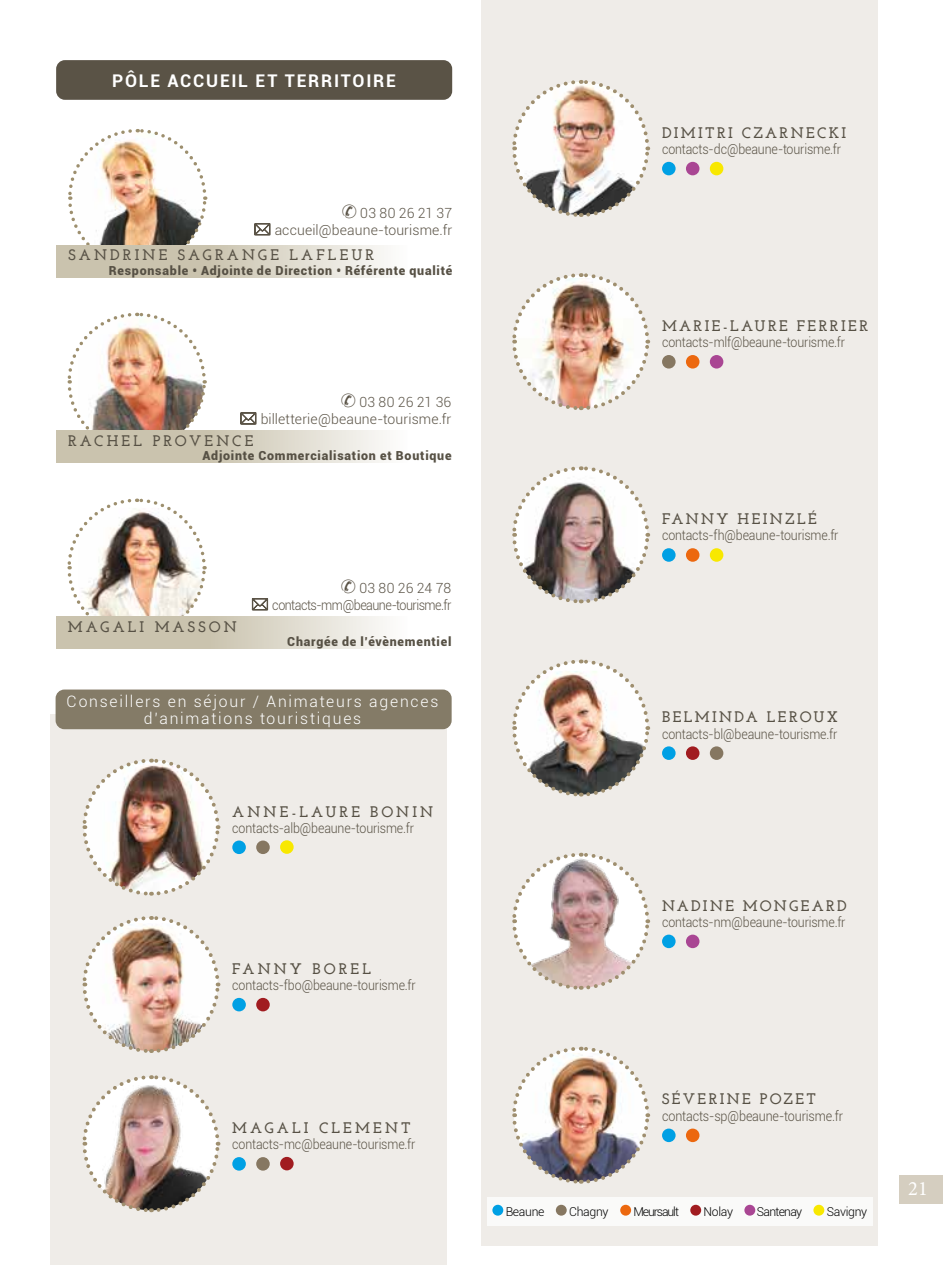
<style>
.page{position:relative;width:943px;height:1265px;background:#fff}
.page>*{position:absolute;margin:0;border:0;box-sizing:border-box;transform-origin:0 0}
.t1{font:20.47px "Minion Pro";color:#fff}
.t2{font:700 17.5px "Roboto";letter-spacing:.1em;color:#fff}
.t3{font:300 15.75px/17.5px "Roboto";letter-spacing:.115em;color:#fff;text-align:center}
.t4{font:700 15.22px "Josefin Slab";letter-spacing:.205em;color:#575145}
.t5{font:700 15.22px "Josefin Slab";letter-spacing:.16em;color:#575145}
.t6{font:300 14px/17.5px "Roboto";color:#5a5346;text-align:right}
.t7{font:300 14px/17.5px "Roboto";letter-spacing:-.04em;color:#5a5346;text-align:right}
.t8{font:300 14px "Roboto";color:#5a5346;scale:.9 1}
.t9{font:300 13.83px "Roboto";letter-spacing:-.01em;color:#5a5346;scale:.9 1}
.t10{font:900 12.42px "Roboto";letter-spacing:.06em;color:#575145}
.t11{font:300 12.25px "Roboto";letter-spacing:-.025em;color:#000}
.t12{font:300 12.25px "Roboto";letter-spacing:-.09em;color:#000}
.t13{font:300 12.25px "Roboto";letter-spacing:-.06em;color:#000}
</style>
<div class="page">
<div style="left:899px;top:1175px;width:44px;height:29px;background:#d5cec0"></div>
<div style="left:481px;top:0;width:396px;height:1246px;background:#efece8"></div>
<div style="left:56px;top:60px;width:396px;height:40px;background:#5a5346;border-radius:9px"></div>
<div style="left:487px;top:1197px;width:386px;height:28px;background:#fff"></div>
<div style="left:492px;top:1205px;width:11px;height:11px;background:#00a0e4;border-radius:50%"></div>
<div style="left:556px;top:1205px;width:10px;height:11px;background:#867761;border-radius:50%"></div>
<div style="left:620px;top:1205px;width:11px;height:11px;background:#ec680f;border-radius:50%"></div>
<div style="left:690px;top:1205px;width:11px;height:11px;background:#a11c20;border-radius:50%"></div>
<div style="left:813px;top:1205px;width:11px;height:11px;background:#f8e800;border-radius:50%"></div>
<div style="left:744px;top:1205px;width:11px;height:11px;background:#a94693;border-radius:50%"></div>
<img style="left:68px;top:129px;width:140px;height:116px">
<svg style="left:56px;top:245px;width:329px;height:33px;background:#d6d0c0"></svg>
<div style="left:51px;top:715px;width:395px;height:550px;background:#efece8"></div>
<img style="left:82px;top:1075px;width:139px;height:138px">
<div style="left:232px;top:1157px;width:14px;height:14px;background:#00a0e4;border-radius:50%"></div>
<div style="left:256px;top:1157px;width:14px;height:14px;background:#867761;border-radius:50%"></div>
<div style="left:280px;top:1157px;width:14px;height:13px;background:#a11c20;border-radius:50%"></div>
<img style="left:82px;top:758px;width:139px;height:138px">
<div style="left:232px;top:841px;width:14px;height:13px;background:#00a0e4;border-radius:50%"></div>
<div style="left:256px;top:841px;width:14px;height:13px;background:#867761;border-radius:50%"></div>
<div style="left:280px;top:840px;width:14px;height:14px;background:#f8e800;border-radius:50%"></div>
<img style="left:67px;top:312px;width:140px;height:118px">
<svg style="left:56px;top:430px;width:329px;height:33px;background:#d6d0c0"></svg>
<div style="left:56px;top:690px;width:395px;height:39px;background:#847b67;border-radius:9px"></div>
<img style="left:82px;top:916px;width:139px;height:137px">
<div style="left:232px;top:998px;width:14px;height:13px;background:#00a0e4;border-radius:50%"></div>
<div style="left:256px;top:998px;width:14px;height:13px;background:#a11c20;border-radius:50%"></div>
<svg style="left:512px;top:466px;width:139px;height:138px"></svg>
<div style="left:662px;top:548px;width:13px;height:14px;background:#00a0e4;border-radius:50%"></div>
<div style="left:686px;top:548px;width:13px;height:14px;background:#ec680f;border-radius:50%"></div>
<div style="left:709px;top:548px;width:14px;height:14px;background:#f8e800;border-radius:50%"></div>
<img style="left:512px;top:80px;width:139px;height:137px">
<div style="left:662px;top:162px;width:13px;height:13px;background:#00a0e4;border-radius:50%"></div>
<div style="left:686px;top:162px;width:13px;height:13px;background:#a94693;border-radius:50%"></div>
<div style="left:709px;top:162px;width:14px;height:13px;background:#f8e800;border-radius:50%"></div>
<img style="left:512px;top:273px;width:139px;height:138px">
<div style="left:662px;top:355px;width:13px;height:14px;background:#867761;border-radius:50%"></div>
<div style="left:686px;top:355px;width:13px;height:14px;background:#ec680f;border-radius:50%"></div>
<div style="left:709px;top:355px;width:14px;height:14px;background:#a94693;border-radius:50%"></div>
<img style="left:512px;top:659px;width:139px;height:138px">
<div style="left:662px;top:746px;width:13px;height:14px;background:#00a0e4;border-radius:50%"></div>
<div style="left:686px;top:746px;width:13px;height:14px;background:#a11c20;border-radius:50%"></div>
<div style="left:709px;top:746px;width:14px;height:14px;background:#867761;border-radius:50%"></div>
<img style="left:512px;top:1046px;width:139px;height:138px">
<div style="left:662px;top:1129px;width:13px;height:13px;background:#00a0e4;border-radius:50%"></div>
<div style="left:686px;top:1129px;width:13px;height:13px;background:#ec680f;border-radius:50%"></div>
<svg style="left:512px;top:852px;width:139px;height:138px"></svg>
<div style="left:662px;top:935px;width:13px;height:13px;background:#00a0e4;border-radius:50%"></div>
<div style="left:686px;top:935px;width:13px;height:13px;background:#a94693;border-radius:50%"></div>
<img style="left:67px;top:498px;width:140px;height:118px">
<svg style="left:56px;top:616px;width:329px;height:33px;background:#d6d0c0"></svg>
<p class="t2" style="left:112px;top:68px;width:285px">PÔLE ACCUEIL ET TERRITOIRE</p>
<p class="t6" style="left:275px;top:203px;width:179px">✆ 03 80 26 21 37 accueil@beaune-tourisme.fr</p>
<p class="t4" style="left:69px;top:245px;width:307px">SANDRINE SAGRANGE LAFLEUR</p>
<p class="t10" style="left:109px;top:262px;width:345px">Responsable • Adjointe de Direction • Référente qualité</p>
<p class="t6" style="left:261px;top:392px;width:192px">✆ 03 80 26 21 36 billetterie@beaune-tourisme.fr</p>
<p class="t4" style="left:68px;top:432px;width:187px">RACHEL PROVENCE</p>
<p class="t10" style="left:202px;top:447px;width:250px">Adjointe Commercialisation et Boutique</p>
<p class="t4" style="left:68px;top:618px;width:170px">MAGALI MASSON</p>
<p class="t7" style="left:272px;top:578px;width:180px">✆ 03 80 26 24 78 contacts-mm@beaune-tourisme.fr</p>
<p class="t10" style="left:287px;top:633px;width:166px">Chargée de l’évènementiel</p>
<p class="t3" style="left:67px;top:692px;width:373px">Conseillers en séjour / Animateurs agences d’animations touristiques</p>
<p class="t4" style="left:232px;top:802px;width:202px">ANNE-LAURE BONIN</p>
<p class="t9" style="left:232px;top:818px;width:203px">contacts-alb@beaune-tourisme.fr</p>
<p class="t4" style="left:232px;top:960px;width:140px">FANNY BOREL</p>
<p class="t9" style="left:232px;top:975px;width:205px">contacts-fbo@beaune-tourisme.fr</p>
<p class="t4" style="left:232px;top:1119px;width:180px">MAGALI CLEMENT</p>
<p class="t9" style="left:232px;top:1135px;width:205px">contacts-mc@beaune-tourisme.fr</p>
<p class="t5" style="left:662px;top:124px;width:186px">DIMITRI CZARNECKI</p>
<p class="t9" style="left:662px;top:139px;width:200px">contacts-dc@beaune-tourisme.fr</p>
<p class="t5" style="left:662px;top:317px;width:208px">MARIE-LAURE FERRIER</p>
<p class="t9" style="left:662px;top:333px;width:205px">contacts-mlf@beaune-tourisme.fr</p>
<p class="t5" style="left:662px;top:510px;width:156px">FANNY HEINZLÉ</p>
<p class="t9" style="left:662px;top:526px;width:197px">contacts-fh@beaune-tourisme.fr</p>
<p class="t5" style="left:662px;top:708px;width:177px">BELMINDA LEROUX</p>
<p class="t9" style="left:662px;top:724px;width:196px">contacts-bl@beaune-tourisme.fr</p>
<p class="t5" style="left:662px;top:896px;width:186px">NADINE MONGEARD</p>
<p class="t9" style="left:662px;top:913px;width:205px">contacts-nm@beaune-tourisme.fr</p>
<p class="t5" style="left:662px;top:1090px;width:155px">SÉVERINE POZET</p>
<p class="t8" style="left:662px;top:1107px;width:202px">contacts-sp@beaune-tourisme.fr</p>
<p class="t11" style="left:505px;top:1203px;width:40px">Beaune</p>
<p class="t11" style="left:569px;top:1203px;width:41px">Chagny</p>
<p class="t12" style="left:633px;top:1203px;width:47px">Meursault</p>
<p class="t11" style="left:703px;top:1203px;width:31px">Nolay</p>
<p class="t13" style="left:756px;top:1203px;width:47px">Santenay</p>
<p class="t11" style="left:826px;top:1203px;width:42px">Savigny</p>
<h1 class="t1" style="left:908px;top:1174px;width:21px">21</h1>
</div>
